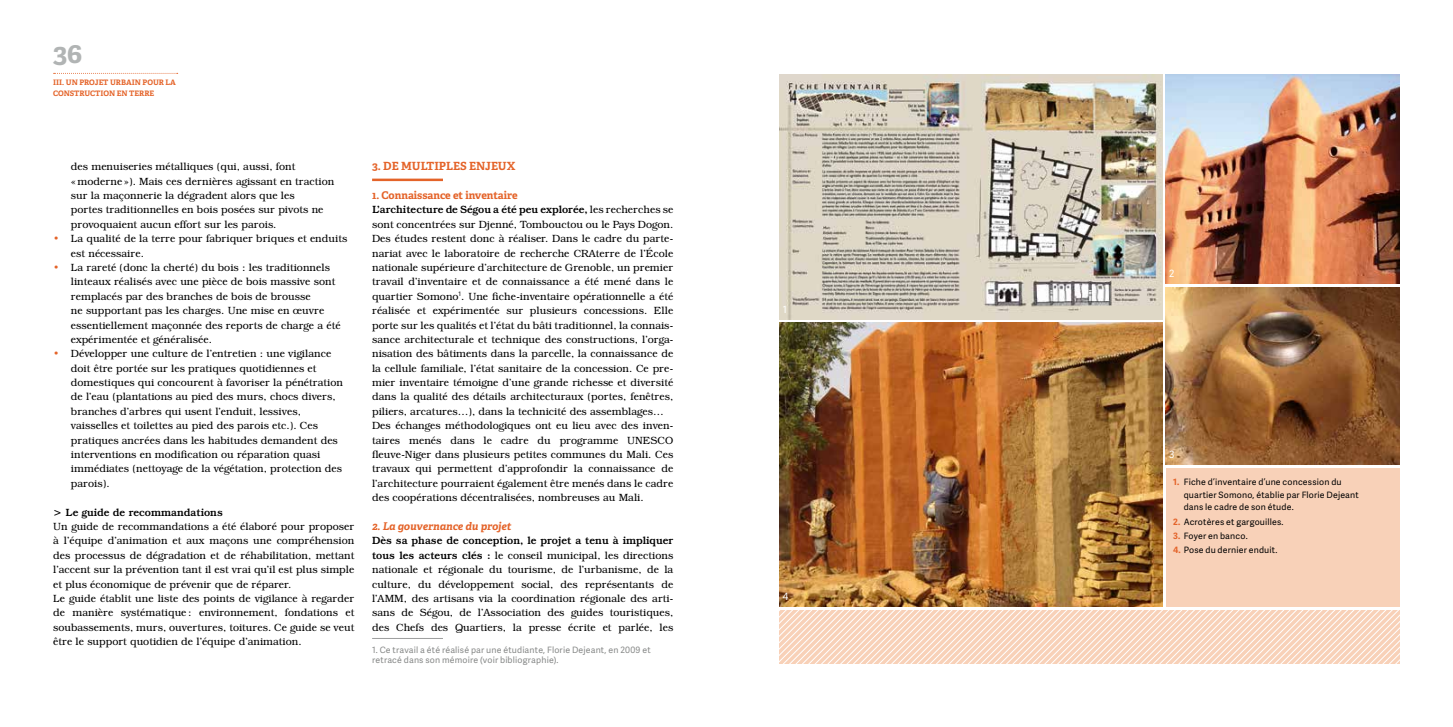
<style>
.page{position:relative;width:1453px;height:727px;background:#fff}
.page>*{position:absolute;margin:0;border:0;box-sizing:border-box;transform-origin:0 0}
.t1{font:700 27.5px "Adelle Basic";color:#b1b4b4}
.t2{font:700 11.25px "Adelle Basic";color:#e46329}
.t3{font:300 10.62px/14.4px "Bookman IT Cby BT";color:#000}
.t4{font:700 10.62px "Adelle Basic";letter-spacing:-.005em;color:#e46329}
.t5{font:500 10.62px "Bookman IT Cby BT";color:#000}
.t6{font:italic 700 10.62px "Adelle Basic";color:#e46329}
.t7{font:10px "Adelle Sans";color:#fff}
.t8{font:8.75px/12.5px "Adelle Sans";letter-spacing:.02em;color:#000}
.t9{font:8.75px/10.5px "Adelle Sans";letter-spacing:.02em;color:#878988}
.t10{font:700 7.5px/11.2px "Adelle Basic";color:#e46329}
.s1{color:#e46329}
.s2{font-weight:500}
.s3{font-weight:700;color:#e46329}
</style>
<div class="page">
<img style="left:1166px;top:74px;width:234px;height:209px">
<img style="left:780px;top:322px;width:382px;height:284px">
<img style="left:1166px;top:287px;width:234px;height:177px">
<img style="left:780px;top:74px;width:382px;height:245px">
<svg style="left:54px;top:73px;width:124px;height:1px"></svg>
<hr style="left:372px;top:178px;width:71px;height:3px;background:#e46329">
<hr style="left:372px;top:637px;width:71px;height:1px;background:#9d9e9e">
<svg style="left:780px;top:610px;width:620px;height:53px"></svg>
<div style="left:1166px;top:468px;width:234px;height:138px;background:#f8d1b8"></div>
<h1 class="t1" style="left:53px;top:36px;width:31px">36</h1>
<p class="t10" style="left:53px;top:77px;width:124px">III. UN PROJET URBAIN POUR LA<br>CONSTRUCTION EN TERRE</p>
<p class="t3" style="left:71px;top:159px;width:265px">des menuiseries métalliques (qui, aussi, font<br>« moderne »). Mais ces dernières agissant en traction sur la maçonnerie la dégradent alors que les<br>portes traditionnelles en bois posées sur pivots ne provoquaient aucun effort sur les parois.</p>
<p class="t3" style="left:71px;top:231px;width:278px;text-indent:-18px"><span class="s1">•</span> La qualité de la terre pour fabriquer briques et enduits est nécessaire.</p>
<p class="t3" style="left:71px;top:260px;width:271px;text-indent:-18px"><span class="s1">•</span> La rareté (donc la cherté) du bois : les traditionnels linteaux réalisés avec une pièce de bois massive sont remplacés par des branches de bois de brousse<br>ne supportant pas les charges. Une mise en œuvre essentiellement maçonnée des reports de charge a été expérimentée et généralisée.</p>
<p class="t3" style="left:71px;top:346px;width:274px;text-indent:-18px"><span class="s1">•</span> Développer une culture de l’entretien : une vigilance doit être portée sur les pratiques quotidiennes et domestiques qui concourent à favoriser la pénétration de l’eau (plantations au pied des murs, chocs divers, branches d’arbres qui usent l’enduit, lessives, vaisselles et toilettes au pied des parois etc.). Ces pratiques ancrées dans les habitudes demandent des interventions en modification ou réparation quasi immédiates (nettoyage de la végétation, protection des parois).</p>
<p class="t5" style="left:53px;top:505px;width:171px">&gt; Le guide de recommandations</p>
<p class="t3" style="left:53px;top:519px;width:303px">Un guide de recommandations a été élaboré pour proposer à l’équipe d’animation et aux maçons une compréhension des processus de dégradation et de réhabilitation, mettant l’accent sur la prévention tant il est vrai qu’il est plus simple et plus économique de prévenir que de réparer.<br>Le guide établit une liste des points de vigilance à regarder de manière systématique : environnement, fondations et soubassements, murs, ouvertures, toitures. Ce guide se veut être le support quotidien de l’équipe d’animation.</p>
<p class="t2" style="left:372px;top:159px;width:145px">3. DE MULTIPLES ENJEUX</p>
<p class="t4" style="left:372px;top:188px;width:147px">1. Connaissance et inventaire</p>
<p class="t3" style="left:372px;top:202px;width:303px"><span class="s2">L’architecture de Ségou a été peu explorée,</span> les recherches se sont concentrées sur Djenné, Tombouctou ou le Pays Dogon.<br>Des études restent donc à réaliser. Dans le cadre du parte&shy;nariat avec le laboratoire de recherche CRAterre de l’École nationale supérieure d’architecture de Grenoble, un premier travail d’inventaire et de connaissance a été mené dans le quartier Somono<sup>1</sup>. Une fiche-inventaire opérationnelle a été réalisée et expérimentée sur plusieurs concessions. Elle porte sur les qualités et l’état du bâti traditionnel, la connais&shy;sance architecturale et technique des constructions, l’orga&shy;nisation des bâtiments dans la parcelle, la connaissance de la cellule familiale, l’état sanitaire de la concession. Ce pre&shy;mier inventaire témoigne d’une grande richesse et diversité dans la qualité des détails architecturaux (portes, fenêtres, piliers, arcatures…), dans la technicité des assemblages… Des échanges méthodologiques ont eu lieu avec des inven&shy;taires menés dans le cadre du programme UNESCO fleuve-Niger dans plusieurs petites communes du Mali. Ces travaux qui permettent d’approfondir la connaissance de l’architecture pourraient également être menés dans le cadre des coopérations décentralisées, nombreuses au Mali.</p>
<p class="t6" style="left:372px;top:519px;width:141px">2. La gouvernance du projet</p>
<p class="t3" style="left:372px;top:533px;width:303px;text-align:justify"><span class="s2">Dès sa phase de conception, le projet a tenu à impliquer tous les acteurs clés :</span> le conseil municipal, les directions nationale et régionale du tourisme, de l’urbanisme, de la culture, du développement social, des représentants de l’AMM, des artisans via la coordination régionale des arti&shy;sans de Ségou, de l’Association des guides touristiques, des Chefs des Quartiers, la presse écrite et parlée, les</p>
<p class="t9" style="left:372px;top:643px;width:280px">1. Ce travail a été réalisé par une étudiante, Florie Dejeant, en 2009 et retracé dans son mémoire (voir bibliographie).</p>
<p class="t7" style="left:783px;top:302px;width:6px">1</p>
<p class="t7" style="left:783px;top:589px;width:7px">4</p>
<p class="t7" style="left:1169px;top:266px;width:7px">2</p>
<p class="t7" style="left:1169px;top:447px;width:7px">3</p>
<p class="t8" style="left:1183px;top:475px;width:177px;text-indent:-11px"><span class="s3">1.</span> Fiche d’inventaire d’une concession du quartier Somono, établie par Florie Dejeant dans le cadre de son étude.</p>
<p class="t8" style="left:1173px;top:515px;width:112px"><span class="s3">2.</span> Acrotères et gargouilles.</p>
<p class="t8" style="left:1173px;top:529px;width:76px"><span class="s3">3.</span> Foyer en banco.</p>
<p class="t8" style="left:1173px;top:543px;width:106px"><span class="s3">4.</span> Pose du dernier enduit.</p>
</div>
